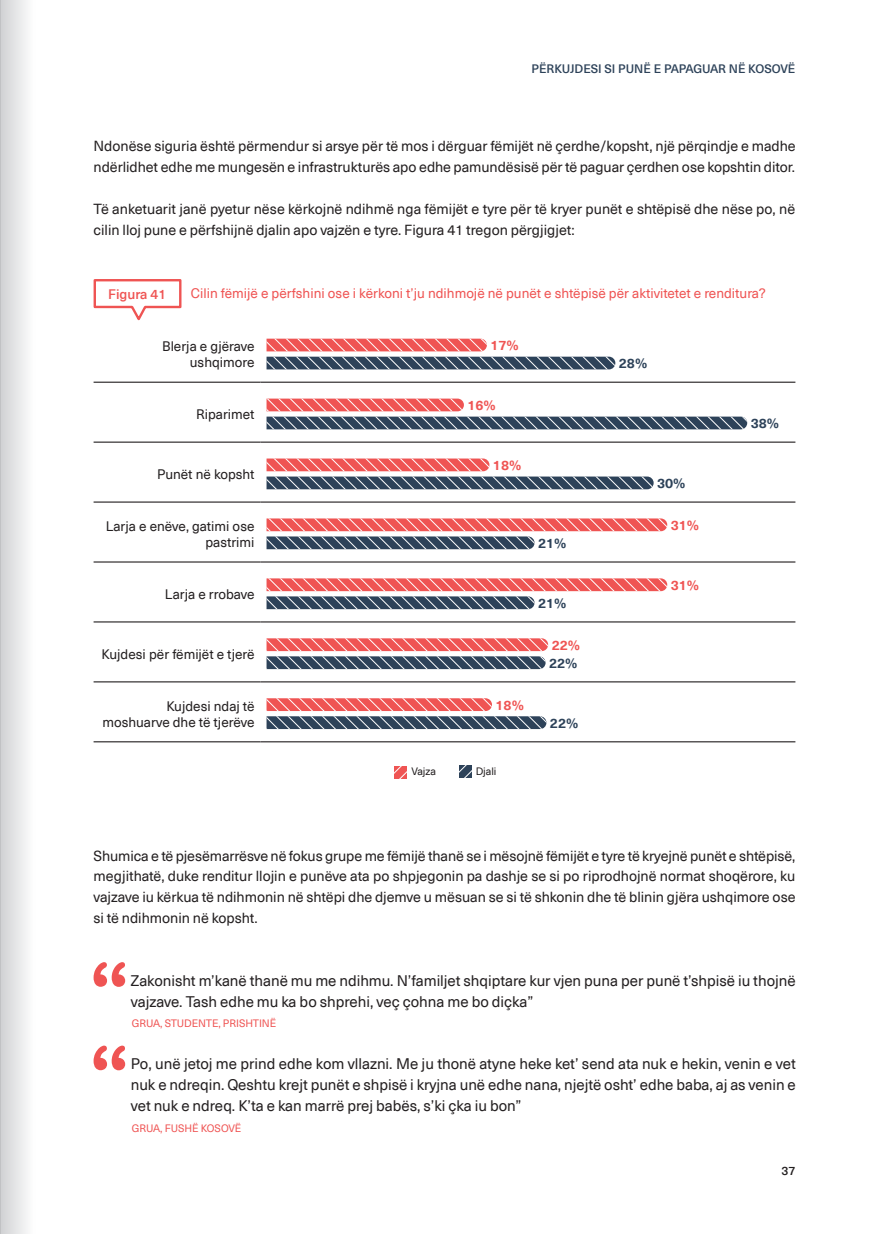
<style>
.page{position:relative;width:872px;height:1234px;background:#fff}
.page>*{position:absolute;margin:0;border:0;box-sizing:border-box;transform-origin:0 0}
.t1{font:15px/20.9px "Neue Haas Unica Pro";color:#231f20}
.t2{font:14.25px/20.9px "Neue Haas Unica Pro";color:#231f20}
.t3{font:13.5px/16.2px "Neue Haas Unica Pro";color:#231f20;text-align:right}
.t4{font:13.5px "Neue Haas Unica Pro";color:#ef5453}
.t5{font:700 13.5px "Neue Haas Unica Pro";color:#ef5453}
.t6{font:700 13.5px "Neue Haas Unica Pro";color:#2d4259}
.t7{font:500 13.5px "Neue Haas Unica Pro";color:#ef5453}
.t8{font:500 12px "Neue Haas Unica Pro";letter-spacing:-.005em;color:#2d4259}
.t9{font:500 12px "Neue Haas Unica Pro";color:#231f20}
.t10{font:10.5px "Neue Haas Unica Pro";color:#ef5453}
.t11{font:10.5px "Neue Haas Unica Pro";color:#231f20}
</style>
<div class="page">
<svg style="left:93px;top:279px;width:89px;height:42px"></svg>
<hr style="left:94px;top:381px;width:166px;height:1px;background:#231f20">
<hr style="left:260px;top:381px;width:535px;height:1px;background:#231f20">
<hr style="left:94px;top:441px;width:166px;height:1px;background:#231f20">
<hr style="left:260px;top:441px;width:535px;height:1px;background:#231f20">
<hr style="left:94px;top:501px;width:166px;height:1px;background:#231f20">
<hr style="left:260px;top:501px;width:535px;height:1px;background:#231f20">
<hr style="left:94px;top:561px;width:166px;height:1px;background:#231f20">
<hr style="left:260px;top:561px;width:535px;height:1px;background:#231f20">
<hr style="left:94px;top:621px;width:166px;height:1px;background:#231f20">
<hr style="left:260px;top:621px;width:535px;height:1px;background:#231f20">
<hr style="left:94px;top:681px;width:166px;height:1px;background:#231f20">
<hr style="left:260px;top:681px;width:535px;height:1px;background:#231f20">
<hr style="left:94px;top:741px;width:166px;height:1px;background:#231f20">
<hr style="left:260px;top:741px;width:535px;height:1px;background:#231f20">
<svg style="left:266px;top:338px;width:349px;height:31px"></svg>
<svg style="left:266px;top:398px;width:481px;height:31px"></svg>
<svg style="left:266px;top:458px;width:388px;height:31px"></svg>
<svg style="left:266px;top:518px;width:401px;height:31px"></svg>
<svg style="left:266px;top:578px;width:401px;height:31px"></svg>
<svg style="left:266px;top:638px;width:282px;height:31px;background:#ae7e86"></svg>
<svg style="left:266px;top:698px;width:280px;height:31px"></svg>
<svg style="left:394px;top:766px;width:13px;height:12px"></svg>
<svg style="left:459px;top:765px;width:12px;height:13px"></svg>
<svg style="left:94px;top:962px;width:31px;height:24px"></svg>
<svg style="left:94px;top:1045px;width:31px;height:25px"></svg>
<div style="left:0;top:0;width:36px;height:1233px;background:linear-gradient(to right,#d0d1d3,#fff)"></div>
<hr style="left:0;top:0;width:1px;height:1233px;background:#bcbdc0">
<p class="t8" style="left:531px;top:61px;width:265px">PËRKUJDESI SI PUNË E PAPAGUAR NË KOSOVË</p>
<p class="t2" style="left:94px;top:136px;width:703px">Ndonëse siguria është përmendur si arsye për të mos i dërguar fëmijët në çerdhe/kopsht, një përqindje e madhe ndërlidhet edhe me mungesën e infrastrukturës apo edhe pamundësisë për të paguar çerdhen ose kopshtin ditor.</p>
<p class="t2" style="left:94px;top:198px;width:703px">Të anketuarit janë pyetur nëse kërkojnë ndihmë nga fëmijët e tyre për të kryer punët e shtëpisë dhe nëse po, në cilin lloj pune e përfshijnë djalin apo vajzën e tyre. Figura 41 tregon përgjigjet:</p>
<p class="t7" style="left:108px;top:285px;width:60px">Figura 41</p>
<p class="t4" style="left:191px;top:285px;width:576px">Cilin fëmijë e përfshini ose i kërkoni t’ju ndihmojë në punët e shtëpisë për aktivitetet e renditura?</p>
<p class="t3" style="left:162px;top:338px;width:94px">Blerja e gjërave ushqimore</p>
<p class="t5" style="left:490px;top:337px;width:30px">17%</p>
<p class="t3" style="left:196px;top:406px;width:60px">Riparimet</p>
<p class="t3" style="left:157px;top:466px;width:99px">Punët në kopsht</p>
<p class="t5" style="left:467px;top:397px;width:30px">16%</p>
<p class="t5" style="left:493px;top:456px;width:30px">18%</p>
<p class="t6" style="left:619px;top:355px;width:30px">28%</p>
<p class="t6" style="left:657px;top:474px;width:30px">30%</p>
<p class="t3" style="left:106px;top:518px;width:150px">Larja e enëve, gatimi ose pastrimi</p>
<p class="t5" style="left:671px;top:516px;width:30px">31%</p>
<p class="t6" style="left:538px;top:534px;width:30px">21%</p>
<p class="t3" style="left:165px;top:586px;width:91px">Larja e rrobave</p>
<p class="t3" style="left:102px;top:646px;width:154px">Kujdesi për fëmijët e tjerë</p>
<p class="t3" style="left:102px;top:697px;width:153px">Kujdesi ndaj të moshuarve dhe të tjerëve</p>
<p class="t5" style="left:495px;top:696px;width:30px">18%</p>
<p class="t6" style="left:538px;top:594px;width:30px">21%</p>
<p class="t5" style="left:551px;top:636px;width:30px">22%</p>
<p class="t6" style="left:549px;top:654px;width:30px">22%</p>
<p class="t6" style="left:550px;top:714px;width:30px">22%</p>
<p class="t11" style="left:411px;top:765px;width:26px">Vajza</p>
<p class="t11" style="left:476px;top:765px;width:22px">Djali</p>
<p class="t5" style="left:671px;top:576px;width:30px">31%</p>
<p class="t6" style="left:750px;top:415px;width:30px">38%</p>
<p class="t2" style="left:94px;top:845px;width:703px;text-align:justify">Shumica e të pjesëmarrësve në fokus grupe me fëmijë thanë se i mësojnë fëmijët e tyre të kryejnë punët e shtëpisë, megjithatë, duke renditur llojin e punëve ata po shpjegonin pa dashje se si po riprodhojnë normat shoqërore, ku vajzave iu kërkua të ndihmonin në shtëpi dhe djemve u mësuan se si të shkonin dhe të blinin gjëra ushqimore ose si të ndihmonin në kopsht.</p>
<p class="t1" style="left:131px;top:970px;width:666px">Zakonisht m’kanë thanë mu me ndihmu. N’familjet shqiptare kur vjen puna per punë t’shpisë iu thojnë vajzave. Tash edhe mu ka bo shprehi, veç çohna me bo diçka”</p>
<p class="t10" style="left:132px;top:1017px;width:146px">GRUA, STUDENTE, PRISHTINË</p>
<p class="t1" style="left:131px;top:1053px;width:666px;text-align:justify">Po, unë jetoj me prind edhe kom vllazni. Me ju thonë atyne heke ket’ send ata nuk e hekin, venin e vet nuk e ndreqin. Qeshtu krejt punët e shpisë i kryjna unë edhe nana, njejtë osht’ edhe baba, aj as venin e vet nuk e ndreq. K’ta e kan marrë prej babës, s’ki çka iu bon”</p>
<p class="t10" style="left:132px;top:1121px;width:111px">GRUA, FUSHË KOSOVË</p>
<p class="t9" style="left:781px;top:1163px;width:15px">37</p>
</div>
